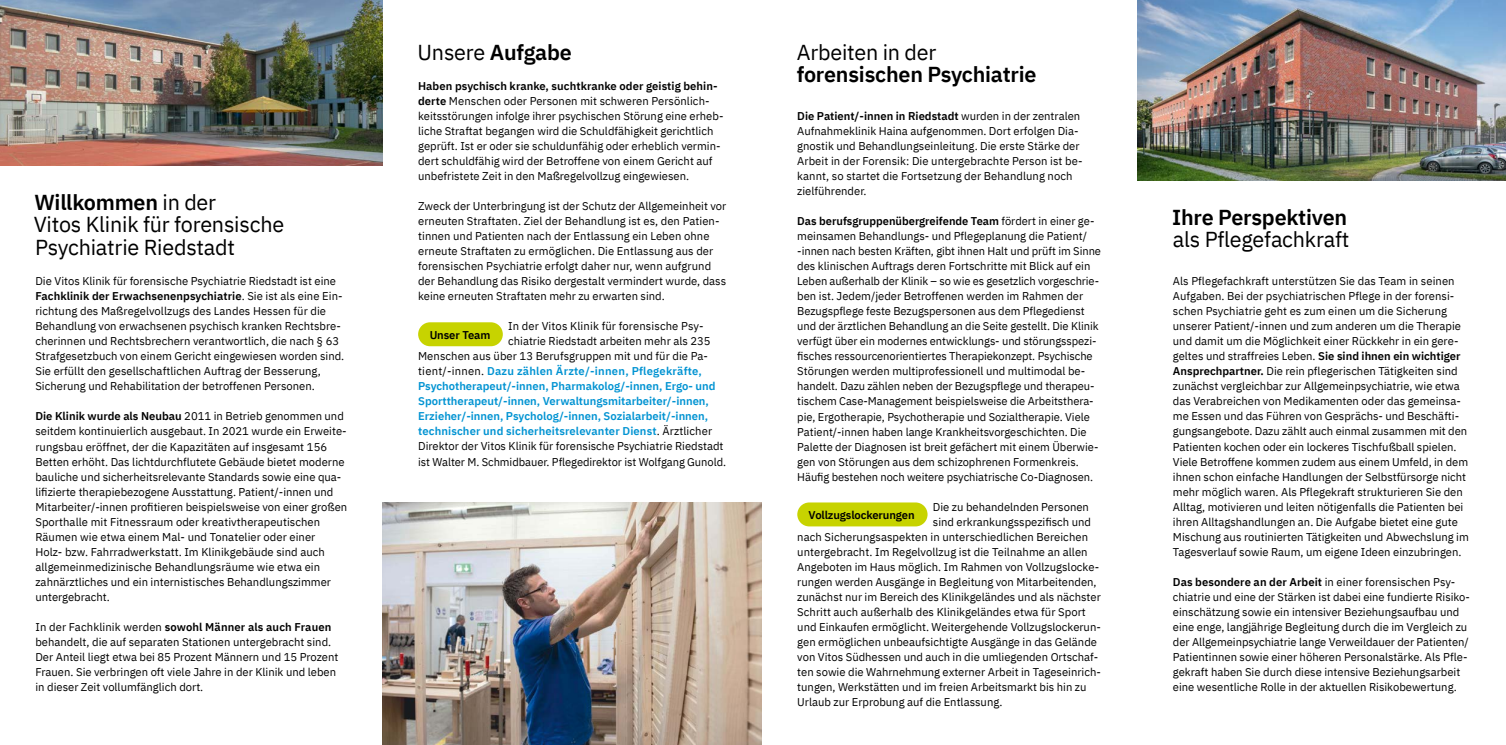
<style>
.page{position:relative;width:1506px;height:745px;background:#fff}
.page>*{position:absolute;margin:0;border:0;box-sizing:border-box;transform-origin:0 0}
.t1{font:21.5px/22.2px "IBM Plex Sans";letter-spacing:-.01em;color:#000}
.t2{font:600 21.5px "IBM Plex Sans";letter-spacing:-.01em;color:#000}
.t3{font:11.25px/15px "IBM Plex Sans";color:#000}
.t4{font:600 11.25px "IBM Plex Sans";color:#0093d2}
.t5{font:600 11.25px "IBM Plex Sans";letter-spacing:.02em;color:#0093d2}
.t6{font:600 11.25px "IBM Plex Sans";letter-spacing:-.01em;color:#000}
.s1{font-weight:600}
.s2{font-weight:400}
.s3{font-weight:400;color:#000}
</style>
<div class="page">
<img style="left:1137px;top:0;width:369px;height:180px">
<img style="left:0;top:0;width:383px;height:165px">
<img style="left:383px;top:502px;width:379px;height:242px">
<div style="left:418px;top:322px;width:85px;height:24px;background:#c7d300;border-radius:12px"></div>
<div style="left:797px;top:502px;width:131px;height:24px;background:#c7d300;border-radius:12px"></div>
<h1 class="t1" style="left:34px;top:189px;width:252px"><span class="s1">Willkommen</span> in der<br>Vitos Klinik für forensische<br>Psychiatrie Riedstadt</h1>
<p class="t3" style="left:35px;top:273px;width:310px">Die Vitos Klinik für forensische Psychiatrie Riedstadt ist eine <span class="s1">Fachklinik der Erwachsenenpsychiatrie</span>. Sie ist als eine Ein&shy;richtung des Maßregelvollzugs des Landes Hessen für die Behandlung von erwachsenen psychisch kranken Rechtsbre&shy;cherinnen und Rechtsbrechern verantwortlich, die nach § 63<br>Strafgesetzbuch von einem Gericht eingewiesen worden sind.<br>Sie erfüllt den gesellschaftlichen Auftrag der Besserung, Sicherung und Rehabilitation der betroffenen Personen.</p>
<p class="t3" style="left:35px;top:408px;width:313px"><span class="s1">Die Klinik wurde als Neubau</span> 2011 in Betrieb genommen und seitdem kontinuierlich ausgebaut. In 2021 wurde ein Erweite&shy;rungsbau eröffnet, der die Kapazitäten auf insgesamt 156<br>Betten erhöht. Das lichtdurchflutete Gebäude bietet moderne bauliche und sicherheitsrelevante Standards sowie eine qua&shy;lifizierte therapiebezogene Ausstattung. Patient/-innen und Mitarbeiter/-innen profitieren beispielsweise von einer großen Sporthalle mit Fitnessraum oder kreativtherapeutischen Räumen wie etwa einem Mal- und Tonatelier oder einer<br>Holz- bzw. Fahrradwerkstatt. Im Klinikgebäude sind auch allgemeinmedizinische Behandlungsräume wie etwa ein zahnärztliches und ein internistisches Behandlungszimmer untergebracht.</p>
<p class="t3" style="left:35px;top:618px;width:304px">In der Fachklinik werden <span class="s1">sowohl Männer als auch Frauen </span>behandelt, die auf separaten Stationen untergebracht sind.<br>Der Anteil liegt etwa bei 85 Prozent Männern und 15 Prozent Frauen. Sie verbringen oft viele Jahre in der Klinik und leben in dieser Zeit vollumfänglich dort.</p>
<h1 class="t2" style="left:418px;top:35px;width:156px"><span class="s2">Unsere</span> Aufgabe</h1>
<p class="t3" style="left:418px;top:78px;width:307px"><span class="s1">Haben psychisch kranke, suchtkranke oder geistig behin&shy;derte</span> Menschen oder Personen mit schweren Persönlich&shy;keitsstörungen infolge ihrer psychischen Störung eine erheb&shy;liche Straftat begangen wird die Schuldfähigkeit gerichtlich geprüft. Ist er oder sie schuldunfähig oder erheblich vermin&shy;dert schuldfähig wird der Betroffene von einem Gericht auf unbefristete Zeit in den Maßregelvollzug eingewiesen.</p>
<p class="t3" style="left:418px;top:198px;width:310px">Zweck der Unterbringung ist der Schutz der Allgemeinheit vor erneuten Straftaten. Ziel der Behandlung ist es, den Patien&shy;tinnen und Patienten nach der Entlassung ein Leben ohne erneute Straftaten zu ermöglichen. Die Entlassung aus der forensischen Psychiatrie erfolgt daher nur, wenn aufgrund der Behandlung das Risiko dergestalt vermindert wurde, dass keine erneuten Straftaten mehr zu erwarten sind.</p>
<p class="t3" style="left:508px;top:318px;width:197px">In der Vitos Klinik für forensische Psy-</p>
<p class="t3" style="left:508px;top:333px;width:204px">chiatrie Riedstadt arbeiten mehr als 235</p>
<p class="t3" style="left:418px;top:348px;width:291px">Menschen aus über 13 Berufsgruppen mit und für die Pa-</p>
<p class="t5" style="left:418px;top:362px;width:285px"><span class="s3">tient/-innen.</span> Dazu zählen Ärzte/-innen, Pflegekräfte,</p>
<p class="t4" style="left:418px;top:377px;width:299px">Psychotherapeut/-innen, Pharmakolog/-innen, Ergo- und</p>
<p class="t4" style="left:418px;top:392px;width:292px">Sporttherapeut/-innen, Verwaltungsmitarbeiter/-innen,</p>
<p class="t4" style="left:418px;top:407px;width:292px">Erzieher/-innen, Psycholog/-innen, Sozialarbeit/-innen,</p>
<p class="t4" style="left:418px;top:422px;width:296px">technischer und sicherheitsrelevanter Dienst<span class="s3">. Ärztlicher</span></p>
<p class="t3" style="left:418px;top:438px;width:307px">Direktor der Vitos Klinik für forensische Psychiatrie Riedstadt</p>
<p class="t3" style="left:418px;top:453px;width:309px">ist Walter M. Schmidbauer. Pflegedirektor ist Wolfgang Gunold.</p>
<p class="t6" style="left:430px;top:325px;width:62px">Unser Team</p>
<h1 class="t1" style="left:797px;top:39px;width:141px">Arbeiten in der</h1>
<h1 class="t2" style="left:797px;top:58px;width:241px">forensischen Psychiatrie</h1>
<p class="t3" style="left:797px;top:108px;width:287px"><span class="s1">Die Patient/-innen in Riedstadt</span> wurden in der zentralen Aufnahmeklinik Haina aufgenommen. Dort erfolgen Dia&shy;gnostik und Behandlungseinleitung. Die erste Stärke der Arbeit in der Forensik: Die untergebrachte Person ist be&shy;kannt, so startet die Fortsetzung der Behandlung noch zielführender.</p>
<p class="t3" style="left:797px;top:213px;width:305px"><span class="s1">Das berufsgruppenübergreifende Team</span> fördert in einer ge&shy;meinsamen Behandlungs- und Pflegeplanung die Patient/ -innen nach besten Kräften, gibt ihnen Halt und prüft im Sinne des klinischen Auftrags deren Fortschritte mit Blick auf ein Leben außerhalb der Klinik – so wie es gesetzlich vorgeschrie&shy;ben ist. Jedem/jeder Betroffenen werden im Rahmen der Bezugspflege feste Bezugspersonen aus dem Pflegedienst und der ärztlichen Behandlung an die Seite gestellt. Die Klinik verfügt über ein modernes entwicklungs- und störungsspezi&shy;fisches ressourcenorientiertes Therapiekonzept. Psychische Störungen werden multiprofessionell und multimodal be&shy;handelt. Dazu zählen neben der Bezugspflege und therapeu&shy;tischem Case-Management beispielsweise die Arbeitsthera&shy;pie, Ergotherapie, Psychotherapie und Sozialtherapie. Viele Patient/-innen haben lange Krankheitsvorgeschichten. Die Palette der Diagnosen ist breit gefächert mit einem Überwie&shy;gen von Störungen aus dem schizophrenen Formenkreis.<br>Häufig bestehen noch weitere psychiatrische Co-Diagnosen.</p>
<p class="t3" style="left:933px;top:498px;width:158px">Die zu behandelnden Personen</p>
<p class="t3" style="left:933px;top:513px;width:160px">sind erkrankungsspezifisch und</p>
<p class="t3" style="left:797px;top:528px;width:292px">nach Sicherungsaspekten in unterschiedlichen Bereichen</p>
<p class="t3" style="left:797px;top:543px;width:292px">untergebracht. Im Regelvollzug ist die Teilnahme an allen</p>
<p class="t3" style="left:797px;top:558px;width:303px">Angeboten im Haus möglich. Im Rahmen von Vollzugslocke-</p>
<p class="t3" style="left:797px;top:573px;width:301px">rungen werden Ausgänge in Begleitung von Mitarbeitenden,</p>
<p class="t3" style="left:797px;top:588px;width:305px">zunächst nur im Bereich des Klinikgeländes und als nächster</p>
<p class="t3" style="left:797px;top:603px;width:290px">Schritt auch außerhalb des Klinikgeländes etwa für Sport</p>
<p class="t3" style="left:797px;top:618px;width:305px">und Einkaufen ermöglicht. Weitergehende Vollzugslockerun-</p>
<p class="t3" style="left:797px;top:633px;width:301px">gen ermöglichen unbeaufsichtigte Ausgänge in das Gelände</p>
<p class="t3" style="left:797px;top:648px;width:303px">von Vitos Südhessen und auch in die umliegenden Ortschaf-</p>
<p class="t3" style="left:797px;top:663px;width:305px">ten sowie die Wahrnehmung externer Arbeit in Tageseinrich-</p>
<p class="t3" style="left:797px;top:678px;width:291px">tungen, Werkstätten und im freien Arbeitsmarkt bis hin zu</p>
<p class="t3" style="left:797px;top:693px;width:207px">Urlaub zur Erprobung auf die Entlassung.</p>
<p class="t6" style="left:809px;top:505px;width:108px">Vollzugslockerungen</p>
<h1 class="t2" style="left:1172px;top:200px;width:176px">Ihre Perspektiven</h1>
<h1 class="t1" style="left:1173px;top:227px;width:178px">als Pflegefachkraft</h1>
<p class="t3" style="left:1173px;top:273px;width:297px">Als Pflegefachkraft unterstützen Sie das Team in seinen Aufgaben. Bei der psychiatrischen Pflege in der forensi&shy;schen Psychiatrie geht es zum einen um die Sicherung unserer Patient/-innen und zum anderen um die Therapie und damit um die Möglichkeit einer Rückkehr in ein gere&shy;geltes und straffreies Leben. <span class="s1">Sie sind ihnen ein wichtiger Ansprechpartner.</span> Die rein pflegerischen Tätigkeiten sind zunächst vergleichbar zur Allgemeinpsychiatrie, wie etwa das Verabreichen von Medikamenten oder das gemeinsa&shy;me Essen und das Führen von Gesprächs- und Beschäfti&shy;gungsangebote. Dazu zählt auch einmal zusammen mit den Patienten kochen oder ein lockeres Tischfußball spielen.<br>Viele Betroffene kommen zudem aus einem Umfeld, in dem ihnen schon einfache Handlungen der Selbstfürsorge nicht mehr möglich waren. Als Pflegekraft strukturieren Sie den Alltag, motivieren und leiten nötigenfalls die Patienten bei ihren Alltagshandlungen an. Die Aufgabe bietet eine gute Mischung aus routinierten Tätigkeiten und Abwechslung im Tagesverlauf sowie Raum, um eigene Ideen einzubringen.</p>
<p class="t3" style="left:1173px;top:573px;width:299px"><span class="s1">Das besondere an der Arbeit</span> in einer forensischen Psy&shy;chiatrie und eine der Stärken ist dabei eine fundierte Risiko&shy;einschätzung sowie ein intensiver Beziehungsaufbau und eine enge, langjährige Begleitung durch die im Vergleich zu der Allgemeinpsychiatrie lange Verweildauer der Patienten/ Patientinnen sowie einer höheren Personalstärke. Als Pfle&shy;gekraft haben Sie durch diese intensive Beziehungsarbeit eine wesentliche Rolle in der aktuellen Risikobewertung.</p>
</div>
